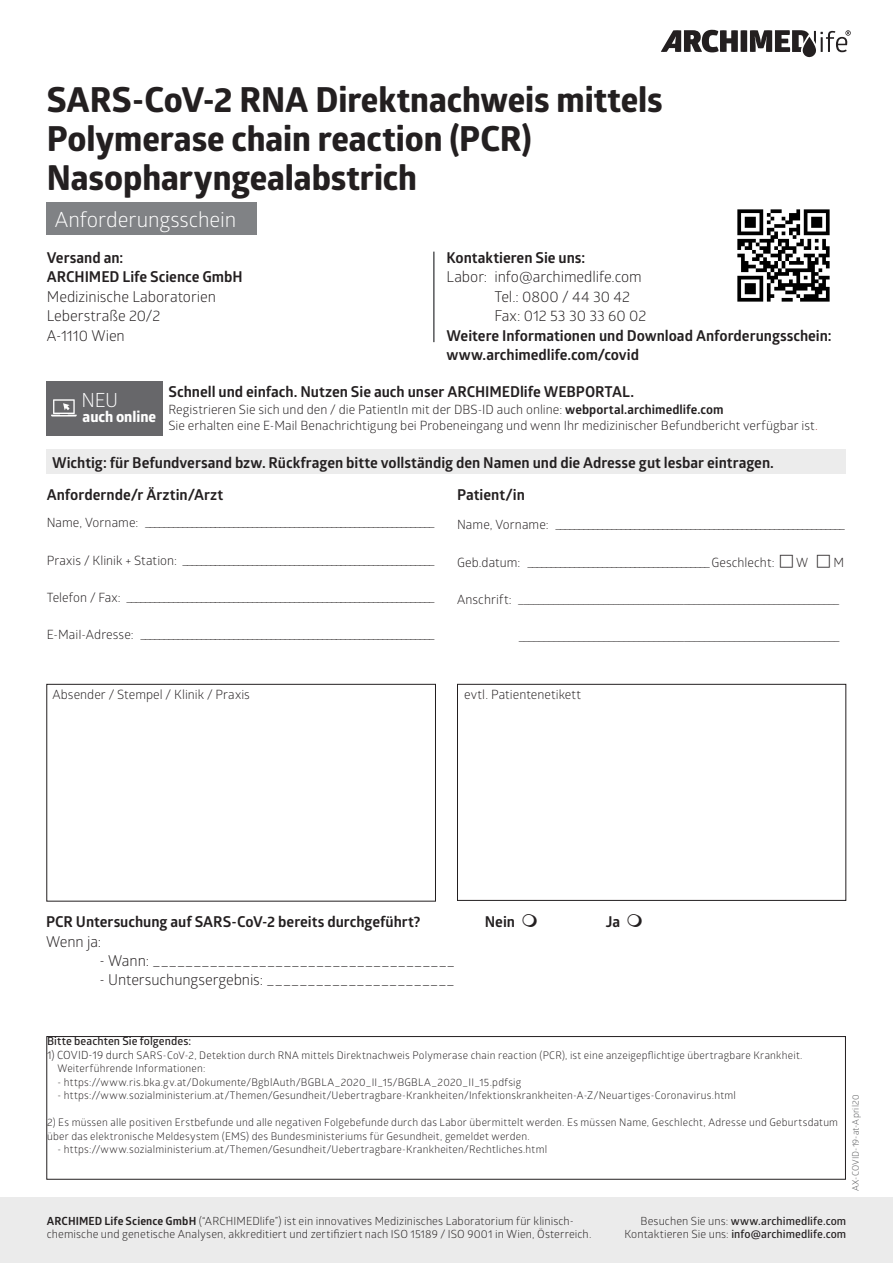
<style>
.page{position:relative;width:893px;height:1263px;background:#fff}
.page>*{position:absolute;margin:0;border:0;box-sizing:border-box;transform-origin:0 0}
.t1{font:700 34.5px/39px "Globerx";letter-spacing:-.005em;color:#231f20}
.t2{font:21px "Glober";letter-spacing:-.005em;color:#fff}
.Mengentext_Blocksatz{font:19.5px "Glober";color:#fff}
.Mengentext_Blocksatz-2{font:700 15px/19.5px "Glober";color:#231f20}
.t3{font:15px "Glober";letter-spacing:-.005em;color:#231f20}
.Mengentext_Blocksatz-3{font:700 15px "Globerx";color:#fff}
.Mengentext_Blocksatz-4{font:12.75px "Glober";letter-spacing:.005em;color:#231f20}
.t4{font:11.25px/13.5px "Glober";letter-spacing:.01em;color:#231f20}
.t5{font:600 11.25px/13.5px "Glober";letter-spacing:.005em;color:#231f20;text-align:right}
.t6{font:10.5px/13.5px "Glober";letter-spacing:.02em;color:#231f20}
.Mengentext_Blocksatz-5{font:9px "Glober";letter-spacing:.015em;color:#57585a}
.s1{font-weight:700}
.s2{color:#a01e12}
.s3{font-size:11.25px}
.s4{font-weight:400}
</style>
<div class="page">
<div style="left:47px;top:450px;width:799px;height:24px;background:#ececec"></div>
<div style="left:46px;top:202px;width:210px;height:33px;background:#808285"></div>
<div style="left:46px;top:684px;width:390px;height:217px;border:1px solid #231f20"></div>
<div style="left:457px;top:684px;width:389px;height:217px;border:1px solid #231f20"></div>
<hr style="left:433px;top:252px;width:2px;height:90px;background:#57585a">
<svg style="left:661px;top:30px;width:190px;height:27px"></svg>
<div style="left:0;top:1198px;width:893px;height:65px;background:#ebebeb"></div>
<div style="left:46px;top:1036px;width:800px;height:143px;border:1px solid #231f20"></div>
<img style="left:737px;top:209px;width:93px;height:93px">
<div style="left:46px;top:381px;width:117px;height:54px;background:#67676a"></div>
<svg style="left:51px;top:399px;width:26px;height:17px"></svg>
<p class="t1" style="left:47px;top:80px;width:617px">SARS-CoV-2 RNA Direktnachweis mittels<br>Polymerase chain reaction (PCR)</p>
<p class="t1" style="left:47px;top:158px;width:372px">Nasopharyngealabstrich</p>
<p class="t2" style="left:55px;top:204px;width:183px">Anforderungsschein</p>
<p class="Mengentext_Blocksatz-2" style="left:47px;top:247px;width:78px">Versand an:</p>
<p class="Mengentext_Blocksatz-2" style="left:47px;top:267px;width:198px">ARCHIMED Life Science GmbH</p>
<p class="t3" style="left:47px;top:286px;width:171px">Medizinische Laboratorien</p>
<p class="t3" style="left:47px;top:306px;width:115px">Leberstraße 20/2</p>
<p class="t3" style="left:47px;top:325px;width:80px">A-1110 Wien</p>
<p class="Mengentext_Blocksatz-2" style="left:446px;top:247px;width:140px">Kontaktieren Sie uns:</p>
<p class="t3" style="left:446px;top:267px;width:197px">Labor: info@archimedlife.com</p>
<p class="t3" style="left:494px;top:286px;width:137px">Tel.: 0800 / 44 30 42</p>
<p class="t3" style="left:494px;top:306px;width:153px">Fax: 012 53 30 33 60 02</p>
<p class="Mengentext_Blocksatz-2" style="left:446px;top:325px;width:387px">Weitere Informationen und Download Anforderungsschein: www.archimedlife.com/covid</p>
<p class="Mengentext_Blocksatz" style="left:82px;top:387px;width:38px">NEU</p>
<p class="Mengentext_Blocksatz-3" style="left:83px;top:406px;width:75px">auch online</p>
<p class="Mengentext_Blocksatz-2" style="left:168px;top:382px;width:467px">Schnell und einfach. Nutzen Sie auch unser ARCHIMEDlife WEBPORTAL.</p>
<p class="Mengentext_Blocksatz-4" style="left:168px;top:400px;width:557px">Registrieren Sie sich und den / die PatientIn mit der DBS-ID auch online: <span class="s1">webportal.archimedlife.com</span></p>
<p class="Mengentext_Blocksatz-4" style="left:168px;top:417px;width:651px">Sie erhalten eine E-Mail Benachrichtigung bei Probeneingang und wenn Ihr medizinischer Befundbericht verfügbar ist<span class="s2">.</span></p>
<p class="Mengentext_Blocksatz-2" style="left:52px;top:452px;width:723px">Wichtig: für Befundversand bzw. Rückfragen bitte vollständig den Namen und die Adresse gut lesbar eintragen.</p>
<p class="Mengentext_Blocksatz-2" style="left:47px;top:484px;width:178px">Anfordernde/r Ärztin/Arzt</p>
<p class="Mengentext_Blocksatz-2" style="left:457px;top:484px;width:69px">Patient/in</p>
<p class="Mengentext_Blocksatz-4" style="left:47px;top:514px;width:390px">N a m e , Vo r n a m e : ______________________________________________________________</p>
<p class="Mengentext_Blocksatz-4" style="left:47px;top:551px;width:390px">P r a x i s / K l i n i k + S t a t i o n : ______________________________________________________</p>
<p class="Mengentext_Blocksatz-4" style="left:47px;top:588px;width:390px">Te l e f o n / Fa x : __________________________________________________________________</p>
<p class="Mengentext_Blocksatz-4" style="left:47px;top:626px;width:390px">E- M a i I - A d r e s s e : _______________________________________________________________</p>
<p class="Mengentext_Blocksatz-4" style="left:457px;top:516px;width:390px">N a m e , Vo r n a m e : ______________________________________________________________</p>
<p class="Mengentext_Blocksatz-4" style="left:457px;top:553px;width:319px">G e b . d a t u m : _______________________________________ G e s c h l e c h t :</p>
<p class="Mengentext_Blocksatz-4" style="left:796px;top:553px;width:14px">W</p>
<p class="Mengentext_Blocksatz-4" style="left:833px;top:553px;width:12px">M</p>
<p class="Mengentext_Blocksatz-4" style="left:457px;top:590px;width:384px">A nschrif t : ________________________________________________________________</p>
<p class="Mengentext_Blocksatz-4" style="left:518px;top:628px;width:324px">________________________________________________________________</p>
<p class="Mengentext_Blocksatz-4" style="left:52px;top:685px;width:199px">Absender / Stempel / Klinik / Praxis</p>
<p class="Mengentext_Blocksatz-4" style="left:464px;top:685px;width:118px">evtl. Patientenetikett</p>
<p class="Mengentext_Blocksatz-2" style="left:46px;top:912px;width:376px">PCR Untersuchung auf SARS-CoV-2 bereits durchgeführt?</p>
<p class="Mengentext_Blocksatz-2" style="left:485px;top:912px;width:32px">Nein</p>
<p class="Mengentext_Blocksatz-2" style="left:606px;top:912px;width:16px">Ja</p>
<p class="t3" style="left:46px;top:931px;width:57px">Wenn ja:</p>
<p class="t3" style="left:99px;top:950px;width:357px">- Wann: _____________________________________</p>
<p class="t3" style="left:99px;top:969px;width:357px">- Untersuchungsergebnis: _______________________</p>
<p class="t5" style="left:47px;top:1034px;width:146px">Bitte beachten Sie folgendes:</p>
<p class="t6" style="left:47px;top:1048px;width:757px"><span class="s3">1) COVID-19 durch</span> SARS-CoV-2, Detektion durch RNA mittels Direktnachweis Polymerase chain reaction (PCR), ist eine anzeigepflichtige übertragbare Krankheit.</p>
<p class="t6" style="left:58px;top:1061px;width:149px">Weiterführende Informationen:</p>
<p class="t6" style="left:58px;top:1075px;width:465px">- https://www.ris.bka.gv.at/Dokumente/BgblAuth/BGBLA_2020_II_15/BGBLA_2020_II_15.pdfsig</p>
<p class="t6" style="left:58px;top:1088px;width:680px">- https://www.sozialministerium.at/Themen/Gesundheit/Uebertragbare-Krankheiten/Infektionskrankheiten-A-Z/Neuartiges-Coronavirus.html</p>
<p class="t6" style="left:47px;top:1115px;width:792px">2) Es müssen alle positiven Erstbefunde und alle negativen Folgebefunde durch das Labor übermittelt werden. Es müssen Name, Geschlecht, Adresse und Geburtsdatum über das elektronische Meldesystem (EMS) des Bundesministeriums für Gesundheit, gemeldet werden.</p>
<p class="t6" style="left:58px;top:1142px;width:491px">- https://www.sozialministerium.at/Themen/Gesundheit/Uebertragbare-Krankheiten/Rechtliches.html</p>
<p class="Mengentext_Blocksatz-5" style="left:849px;top:1191px;width:98px;rotate:-90deg">AX-COVID-19-at-April20</p>
<p class="t4" style="left:47px;top:1213px;width:546px"><span class="s1">ARCHIMED Life Science GmbH</span> (“ARCHIMEDlife”) ist ein innovatives Medizinisches Laboratorium für klinisch&shy;chemische und genetische Analysen, akkreditiert und zertifiziert nach ISO 15189 / ISO 9001 in Wien, Österreich.</p>
<p class="t5" style="left:624px;top:1213px;width:223px"><span class="s4">Besuchen Sie uns:</span> www.archimedlife.com<br><span class="s4">Kontaktieren Sie uns:</span> info@archimedlife.com</p>
</div>
